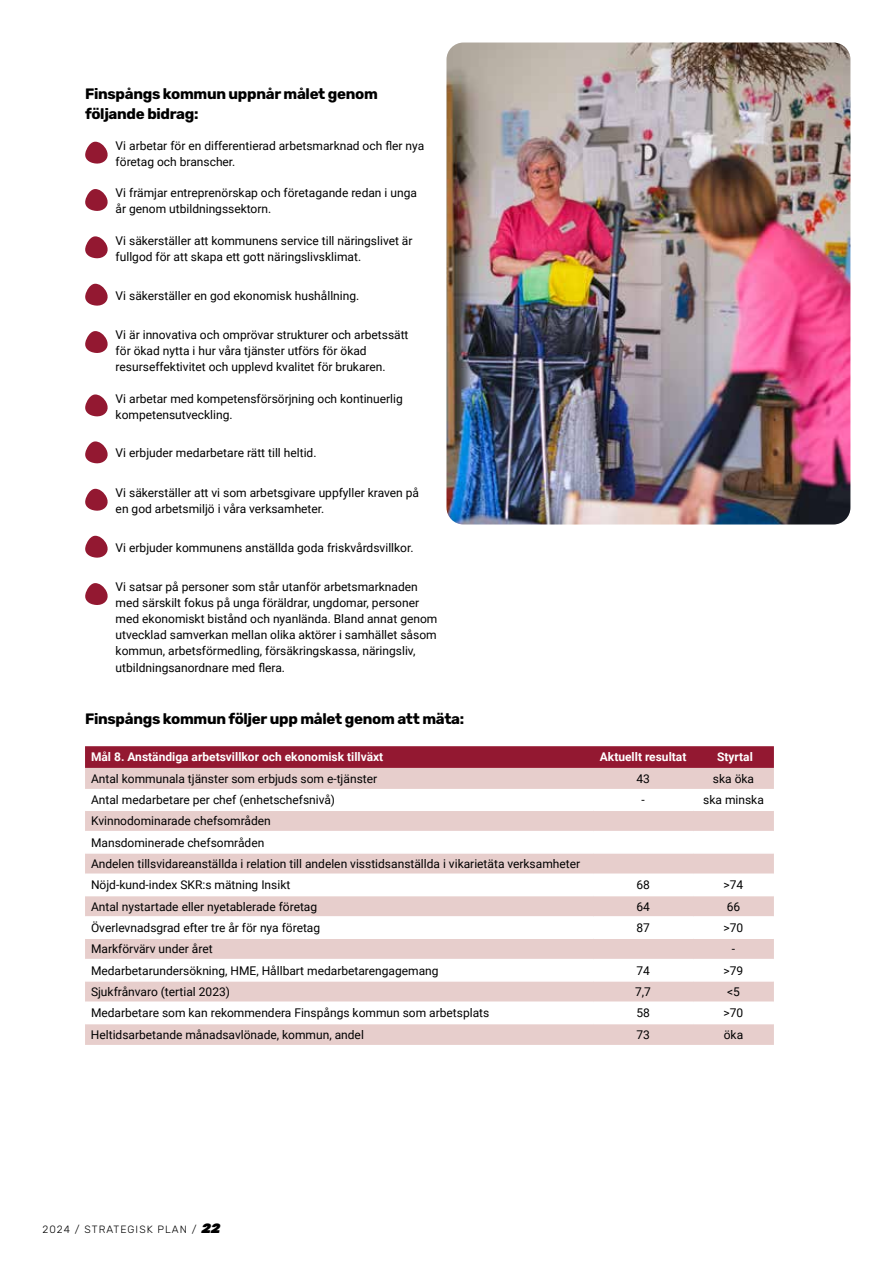
<style>
.page{position:relative;width:893px;height:1263px;background:#fff}
.page>*{position:absolute;margin:0;border:0;box-sizing:border-box;transform-origin:0 0}
.t1{font:700 15px/19.5px "Rubik";letter-spacing:-.02em;color:#000}
.t2{font:12px/16px "Roboto";color:#000}
.t3{font:700 12px "Roboto";color:#fff}
.t4{font:300 10.5px "Rubik";letter-spacing:.1em;color:#000}
.s1{font-weight:900;font-style:italic;font-size:13.5px}
</style>
<div class="page">
<img style="left:446px;top:43px;width:404px;height:481px">
<svg style="left:85px;top:142px;width:23px;height:22px"></svg>
<svg style="left:85px;top:189px;width:23px;height:22px"></svg>
<svg style="left:85px;top:441px;width:23px;height:22px"></svg>
<svg style="left:85px;top:236px;width:23px;height:22px"></svg>
<svg style="left:85px;top:489px;width:23px;height:22px"></svg>
<svg style="left:85px;top:536px;width:23px;height:22px"></svg>
<svg style="left:85px;top:331px;width:23px;height:22px"></svg>
<svg style="left:85px;top:583px;width:23px;height:22px"></svg>
<svg style="left:85px;top:394px;width:23px;height:22px"></svg>
<svg style="left:85px;top:284px;width:23px;height:22px"></svg>
<svg style="left:85px;top:746px;width:689px;height:22px;background:#941b33"></svg>
<div style="left:85px;top:768px;width:689px;height:277px;background:#e7cecc"></div>
<svg style="left:85px;top:789px;width:689px;height:234px"></svg>
<hr style="left:85px;top:809px;width:508px;height:2px;background:#fff">
<hr style="left:593px;top:809px;width:100px;height:2px;background:#fff">
<hr style="left:693px;top:809px;width:81px;height:2px;background:#fff">
<hr style="left:85px;top:831px;width:508px;height:1px;background:#fff">
<hr style="left:593px;top:831px;width:100px;height:1px;background:#fff">
<hr style="left:693px;top:831px;width:81px;height:1px;background:#fff">
<hr style="left:85px;top:852px;width:508px;height:2px;background:#fff">
<hr style="left:593px;top:852px;width:100px;height:2px;background:#fff">
<hr style="left:693px;top:852px;width:81px;height:2px;background:#fff">
<hr style="left:85px;top:873px;width:508px;height:2px;background:#fff">
<hr style="left:593px;top:873px;width:100px;height:2px;background:#fff">
<hr style="left:693px;top:873px;width:81px;height:2px;background:#fff">
<hr style="left:85px;top:895px;width:508px;height:1px;background:#fff">
<hr style="left:593px;top:895px;width:100px;height:1px;background:#fff">
<hr style="left:693px;top:895px;width:81px;height:1px;background:#fff">
<hr style="left:85px;top:916px;width:508px;height:2px;background:#fff">
<hr style="left:593px;top:916px;width:100px;height:2px;background:#fff">
<hr style="left:693px;top:916px;width:81px;height:2px;background:#fff">
<hr style="left:85px;top:937px;width:508px;height:2px;background:#fff">
<hr style="left:593px;top:937px;width:100px;height:2px;background:#fff">
<hr style="left:693px;top:937px;width:81px;height:2px;background:#fff">
<hr style="left:85px;top:959px;width:508px;height:1px;background:#fff">
<hr style="left:593px;top:959px;width:100px;height:1px;background:#fff">
<hr style="left:693px;top:959px;width:81px;height:1px;background:#fff">
<hr style="left:85px;top:980px;width:508px;height:2px;background:#fff">
<hr style="left:593px;top:980px;width:100px;height:2px;background:#fff">
<hr style="left:693px;top:980px;width:81px;height:2px;background:#fff">
<hr style="left:85px;top:1001px;width:508px;height:2px;background:#fff">
<hr style="left:593px;top:1001px;width:100px;height:2px;background:#fff">
<hr style="left:693px;top:1001px;width:81px;height:2px;background:#fff">
<hr style="left:85px;top:1023px;width:508px;height:1px;background:#fff">
<hr style="left:593px;top:1023px;width:100px;height:1px;background:#fff">
<hr style="left:693px;top:1023px;width:81px;height:1px;background:#fff">
<p class="t1" style="left:85px;top:85px;width:294px">Finspångs kommun uppnår målet genom följande bidrag:</p>
<p class="t2" style="left:116px;top:137px;width:310px">Vi arbetar för en differentierad arbetsmarknad och fler nya företag och branscher.</p>
<p class="t2" style="left:116px;top:184px;width:303px">Vi främjar entreprenörskap och företagande redan i unga år genom utbildningssektorn.</p>
<p class="t2" style="left:116px;top:232px;width:298px">Vi säkerställer att kommunens service till näringslivet är fullgod för att skapa ett gott näringslivsklimat.</p>
<p class="t2" style="left:116px;top:287px;width:245px">Vi säkerställer en god ekonomisk hushållning.</p>
<p class="t2" style="left:116px;top:326px;width:294px">Vi är innovativa och omprövar strukturer och arbetssätt för ökad nytta i hur våra tjänster utförs för ökad resurseffektivitet och upplevd kvalitet för brukaren.</p>
<p class="t2" style="left:116px;top:390px;width:289px">Vi arbetar med kompetensförsörjning och kontinuerlig kompetensutveckling.</p>
<p class="t2" style="left:116px;top:445px;width:202px">Vi erbjuder medarbetare rätt till heltid.</p>
<p class="t2" style="left:116px;top:484px;width:305px">Vi säkerställer att vi som arbetsgivare uppfyller kraven på en god arbetsmiljö i våra verksamheter.</p>
<p class="t2" style="left:116px;top:539px;width:299px">Vi erbjuder kommunens anställda goda friskvårdsvillkor.</p>
<p class="t2" style="left:116px;top:578px;width:323px">Vi satsar på personer som står utanför arbetsmarknaden med särskilt fokus på unga föräldrar, ungdomar, personer med ekonomiskt bistånd och nyanlända. Bland annat genom utvecklad samverkan mellan olika aktörer i samhället såsom kommun, arbetsförmedling, försäkringskassa, näringsliv, utbildningsanordnare med flera.</p>
<p class="t1" style="left:85px;top:709px;width:381px">Finspångs kommun följer upp målet genom att mäta:</p>
<p class="t3" style="left:91px;top:748px;width:294px">Mål 8. Anständiga arbetsvillkor och ekonomisk tillväxt</p>
<p class="t3" style="left:600px;top:748px;width:88px">Aktuellt resultat</p>
<p class="t3" style="left:717px;top:748px;width:37px">Styrtal</p>
<p class="t2" style="left:91px;top:770px;width:288px">Antal kommunala tjänster som erbjuds som e-tjänster</p>
<p class="t2" style="left:636px;top:770px;width:15px">43</p>
<p class="t2" style="left:713px;top:770px;width:43px">ska öka</p>
<p class="t2" style="left:91px;top:791px;width:246px">Antal medarbetare per chef (enhetschefsnivå)</p>
<p class="t2" style="left:641px;top:791px;width:5px">-</p>
<p class="t2" style="left:703px;top:791px;width:62px">ska minska</p>
<p class="t2" style="left:91px;top:810px;width:491px;line-height:21.3px">Kvinnodominarade chefsområden<br>Mansdominerade chefsområden<br>Andelen tillsvidareanställda i relation till andelen visstidsanställda i vikarietäta verksamheter Nöjd-kund-index SKR:s mätning Insikt</p>
<p class="t2" style="left:636px;top:876px;width:15px">68</p>
<p class="t2" style="left:724px;top:877px;width:21px">&gt;74</p>
<p class="t2" style="left:91px;top:898px;width:228px">Antal nystartade eller nyetablerade företag</p>
<p class="t2" style="left:636px;top:898px;width:15px">64</p>
<p class="t2" style="left:727px;top:898px;width:15px">66</p>
<p class="t2" style="left:91px;top:919px;width:231px">Överlevnadsgrad efter tre år för nya företag</p>
<p class="t2" style="left:636px;top:919px;width:15px">87</p>
<p class="t2" style="left:724px;top:919px;width:21px">&gt;70</p>
<p class="t2" style="left:91px;top:940px;width:123px">Markförvärv under året</p>
<p class="t2" style="left:732px;top:941px;width:5px">-</p>
<p class="t2" style="left:91px;top:962px;width:349px">Medarbetarundersökning, HME, Hållbart medarbetarengagemang</p>
<p class="t2" style="left:636px;top:962px;width:15px">74</p>
<p class="t2" style="left:724px;top:962px;width:21px">&gt;79</p>
<p class="t2" style="left:91px;top:983px;width:140px">Sjukfrånvaro (tertial 2023)</p>
<p class="t2" style="left:635px;top:983px;width:17px">7,7</p>
<p class="t2" style="left:727px;top:983px;width:14px">&lt;5</p>
<p class="t2" style="left:91px;top:1004px;width:400px">Medarbetare som kan rekommendera Finspångs kommun som arbetsplats</p>
<p class="t2" style="left:636px;top:1004px;width:15px">58</p>
<p class="t2" style="left:724px;top:1005px;width:21px">&gt;70</p>
<p class="t2" style="left:91px;top:1026px;width:274px">Heltidsarbetande månadsavlönade, kommun, andel</p>
<p class="t2" style="left:636px;top:1026px;width:15px">73</p>
<p class="t2" style="left:724px;top:1026px;width:21px">öka</p>
<p class="t4" style="left:43px;top:1223px;width:179px">2024 / STRATEGISK PLAN / <span class="s1">22</span></p>
</div>
